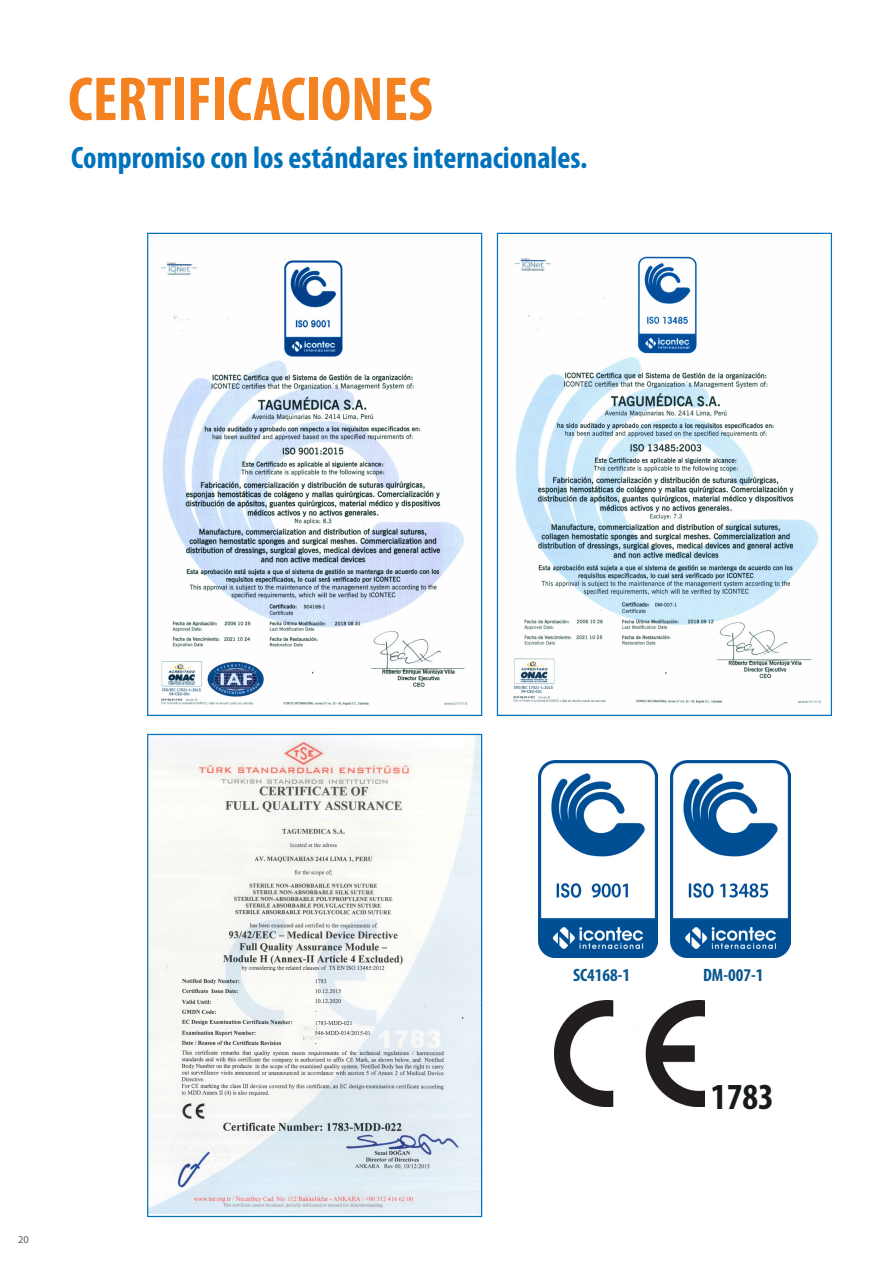
<style>
.page{position:relative;width:893px;height:1263px;background:#fff}
.page>*{position:absolute;margin:0;border:0;box-sizing:border-box;transform-origin:0 0}
.t1{font:700 condensed 62.7px "Myriad Pro";color:#f58220}
.t2{font:700 condensed 36.9px "Myriad Pro";color:#171a1d}
.t3{font:700 condensed 31.05px "Myriad Pro";color:#0072bc}
.t4{font:700 condensed 18px "Myriad Pro";color:#08568e}
.t5{font:10.5px "Myriad Pro";color:#58595b}
</style>
<div class="page">
<img style="left:150px;top:242px;width:318px;height:464px">
<div style="left:147px;top:233px;width:335px;height:483px;border:1px solid #0072bc"></div>
<img style="left:505px;top:241px;width:317px;height:463px">
<div style="left:497px;top:233px;width:335px;height:483px;border:1px solid #0072bc"></div>
<img style="left:149px;top:736px;width:331px;height:477px">
<div style="left:147px;top:734px;width:335px;height:483px;border:1px solid #0072bc"></div>
<img style="left:538px;top:760px;width:120px;height:197px">
<img style="left:671px;top:760px;width:119px;height:197px">
<img style="left:555px;top:1000px;width:150px;height:107px">
<h1 class="t1" style="left:68px;top:65px;width:366px">CERTIFICACIONES</h1>
<p class="t3" style="left:71px;top:141px;width:518px">Compromiso con los estándares internacionales.</p>
<p class="t5" style="left:18px;top:1234px;width:12px">20</p>
<p class="t4" style="left:573px;top:965px;width:59px">SC4168-1</p>
<p class="t4" style="left:703px;top:965px;width:62px">DM-007-1</p>
<p class="t2" style="left:711px;top:1076px;width:64px">1783</p>
</div>
